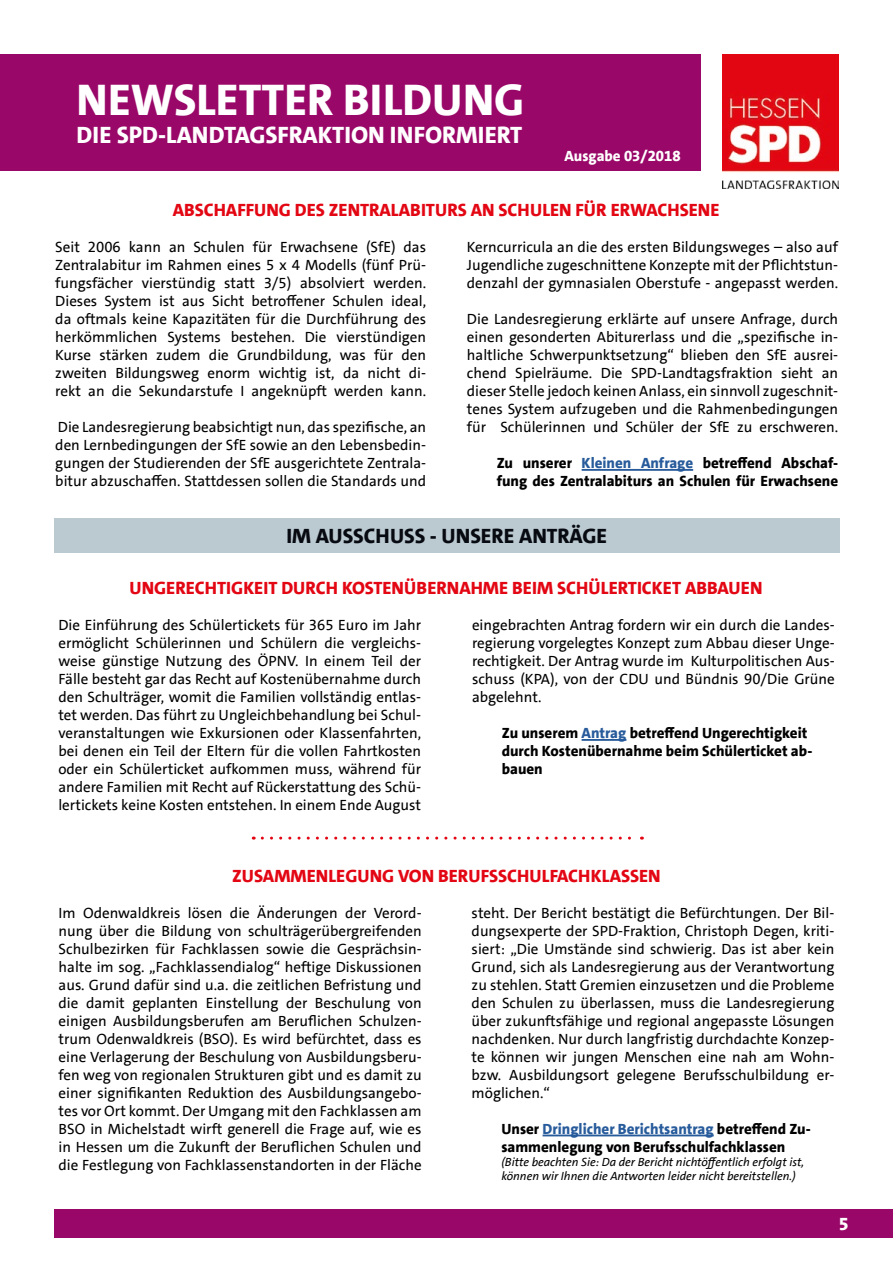
<style>
.page{position:relative;width:893px;height:1263px;background:#fff}
.page>*{position:absolute;margin:0;border:0;box-sizing:border-box;transform-origin:0 0}
.t1{font:800 45px "SPD The Sans Versal";color:#fff}
.t2{font:800 24px "SPD The Sans Versal";color:#fff}
.t3{font:800 21px "SPD The Sans";color:#070a11}
.t4{font:800 18px "SPD The Sans";color:#e30613}
.t5{font:800 18px "SPD The Sans Versal";color:#e30613}
.t6{font:800 18px "SPD The Sans";color:#fff}
.t7{font:15px/18px "SPD The Sans";color:#000;text-align:justify}
.t8{font:800 15px/18px "SPD The Sans";color:#000}
.t9{font:800 15px "SPD The Sans";color:#fff}
.t10{font:italic 12px/14.4px "SPD The Sans";color:#000}
.s1{color:#275b9b}
</style>
<div class="page">
<div style="left:0;top:54px;width:700px;height:117px;background:#990868"></div>
<img style="left:722px;top:54px;width:117px;height:135px">
<div style="left:54px;top:1209px;width:839px;height:29px;background:#990868"></div>
<hr style="left:543px;top:1134px;width:171px;height:2px;background:#275b9b">
<hr style="left:582px;top:739px;width:44px;height:2px;background:#275b9b">
<svg style="left:262px;top:836px;width:380px;height:3px"></svg>
<div style="left:54px;top:519px;width:785px;height:34px;background:#bbc9d0"></div>
<hr style="left:582px;top:469px;width:111px;height:2px;background:#275b9b">
<h1 class="t1" style="left:77px;top:71px;width:449px">NEWSLETTER BILDUNG</h1>
<h2 class="t2" style="left:77px;top:120px;width:447px">DIE SPD-LANDTAGSFRAKTION INFORMIERT</h2>
<p class="t9" style="left:564px;top:146px;width:118px">Ausgabe 03/2018</p>
<p class="t5" style="left:173px;top:198px;width:548px">ABSCHAFFUNG DES ZENTRALABITURS AN SCHULEN FÜR ERWACHSENE</p>
<p class="t7" style="left:55px;top:238px;width:372px">Seit 2006 kann an Schulen für Erwachsene (SfE) das Zentralabitur im Rahmen eines 5 x 4 Modells (fünf Prü&shy;fungsfächer vierstündig statt 3/5) absolviert werden.<br>Dieses System ist aus Sicht betroffener Schulen ideal, da oftmals keine Kapazitäten für die Durchführung des herkömmlichen Systems bestehen. Die vierstündigen Kurse stärken zudem die Grundbildung, was für den zweiten Bildungsweg enorm wichtig ist, da nicht di&shy;rekt an die Sekundarstufe I angeknüpft werden kann.</p>
<p class="t7" style="left:55px;top:418px;width:372px">Die Landesregierung beabsichtigt nun, das spezifische, an den Lernbedingungen der SfE sowie an den Lebensbedin&shy;gungen der Studierenden der SfE ausgerichtete Zentrala&shy;bitur abzuschaffen. Stattdessen sollen die Standards und</p>
<p class="t7" style="left:467px;top:238px;width:373px">Kerncurricula an die des ersten Bildungsweges – also auf Jugendliche zugeschnittene Konzepte mit der Pflichtstun&shy;denzahl der gymnasialen Oberstufe - angepasst werden.</p>
<p class="t7" style="left:467px;top:310px;width:373px">Die Landesregierung erklärte auf unsere Anfrage, durch einen gesonderten Abiturerlass und die „spezifische in&shy;haltliche Schwerpunktsetzung“ blieben den SfE ausrei&shy;chend Spielräume. Die SPD-Landtagsfraktion sieht an dieser Stelle jedoch keinen Anlass, ein sinnvoll zugeschnit&shy;tenes System aufzugeben und die Rahmenbedingungen für Schülerinnen und Schüler der SfE zu erschweren.</p>
<p class="t8" style="left:497px;top:454px;width:343px">Zu unserer <span class="s1">Kleinen Anfrage</span> betreffend Abschaf&shy;fung des Zentralabiturs an Schulen für Erwachsene</p>
<h3 class="t3" style="left:286px;top:522px;width:322px">IM AUSSCHUSS - UNSERE ANTRÄGE</h3>
<p class="t4" style="left:129px;top:576px;width:634px">UNGERECHTIGKEIT DURCH KOSTENÜBERNAHME BEIM SCHÜLERTICKET ABBAUEN</p>
<p class="t7" style="left:58px;top:616px;width:364px">Die Einführung des Schülertickets für 365 Euro im Jahr ermöglicht Schülerinnen und Schülern die vergleichs&shy;weise günstige Nutzung des ÖPNV. In einem Teil der Fälle besteht gar das Recht auf Kostenübernahme durch den Schulträger, womit die Familien vollständig entlas&shy;tet werden. Das führt zu Ungleichbehandlung bei Schul&shy;veranstaltungen wie Exkursionen oder Klassenfahrten, bei denen ein Teil der Eltern für die vollen Fahrtkosten oder ein Schülerticket aufkommen muss, während für andere Familien mit Recht auf Rückerstattung des Schü&shy;lertickets keine Kosten entstehen. In einem Ende August</p>
<p class="t7" style="left:472px;top:616px;width:364px">eingebrachten Antrag fordern wir ein durch die Landes&shy;regierung vorgelegtes Konzept zum Abbau dieser Unge&shy;rechtigkeit. Der Antrag wurde im Kulturpolitischen Aus&shy;schuss (KPA), von der CDU und Bündnis 90/Die Grüne abgelehnt.</p>
<p class="t8" style="left:502px;top:724px;width:312px">Zu unserem <span class="s1">Antrag</span> betreffend Ungerechtigkeit durch Kostenübernahme beim Schülerticket ab&shy;bauen</p>
<p class="t4" style="left:232px;top:864px;width:430px">ZUSAMMENLEGUNG VON BERUFSSCHULFACHKLASSEN</p>
<p class="t7" style="left:59px;top:904px;width:365px">Im Odenwaldkreis lösen die Änderungen der Verord&shy;nung über die Bildung von schulträgerübergreifenden Schulbezirken für Fachklassen sowie die Gesprächsin&shy;halte im sog. „Fachklassendialog“ heftige Diskussionen aus. Grund dafür sind u.a. die zeitlichen Befristung und die damit geplanten Einstellung der Beschulung von einigen Ausbildungsberufen am Beruflichen Schulzen&shy;trum Odenwaldkreis (BSO). Es wird befürchtet, dass es eine Verlagerung der Beschulung von Ausbildungsberu&shy;fen weg von regionalen Strukturen gibt und es damit zu einer signifikanten Reduktion des Ausbildungsangebo&shy;tes vor Ort kommt. Der Umgang mit den Fachklassen am BSO in Michelstadt wirft generell die Frage auf, wie es in Hessen um die Zukunft der Beruflichen Schulen und die Festlegung von Fachklassenstandorten in der Fläche</p>
<p class="t7" style="left:472px;top:904px;width:364px">steht. Der Bericht bestätigt die Befürchtungen. Der Bil&shy;dungsexperte der SPD-Fraktion, Christoph Degen, kriti&shy;siert: „Die Umstände sind schwierig. Das ist aber kein Grund, sich als Landesregierung aus der Verantwortung zu stehlen. Statt Gremien einzusetzen und die Probleme den Schulen zu überlassen, muss die Landesregierung über zukunftsfähige und regional angepasste Lösungen nachdenken. Nur durch langfristig durchdachte Konzep&shy;te können wir jungen Menschen eine nah am Wohn&shy;bzw. Ausbildungsort gelegene Berufsschulbildung er&shy;möglichen.“</p>
<p class="t8" style="left:501px;top:1120px;width:311px">Unser <span class="s1">Dringlicher Berichtsantrag</span> betreffend Zu&shy;sammenlegung von Berufsschulfachklassen</p>
<p class="t10" style="left:501px;top:1155px;width:304px">(Bitte beachten Sie: Da der Bericht nichtöffentlich erfolgt ist, können wir Ihnen die Antworten leider nicht bereitstellen.)</p>
<p class="t6" style="left:839px;top:1212px;width:11px">5</p>
</div>
